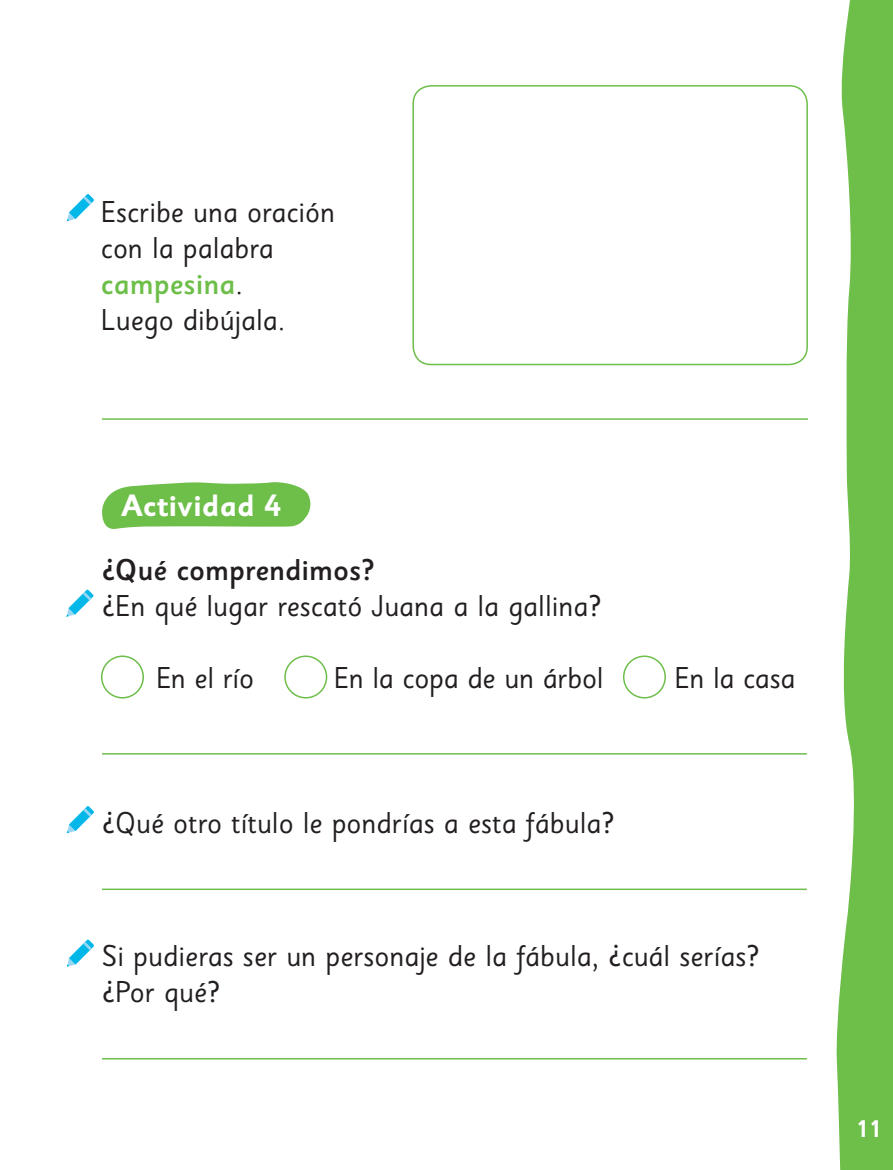
<style>
.page{position:relative;width:893px;height:1170px;background:#fff}
.page>*{position:absolute;margin:0;border:0;box-sizing:border-box;transform-origin:0 0}
.t1{font:700 30.75px "Sassoon Sans Std";color:#fff}
.t2{font:30px/36px "Sassoon Sans Std";color:#231f20}
.t3{font:500 30px "Sassoon Sans Std";color:#231f20}
.t4{font:700 24px "Sassoon Sans Std";color:#fff}
.s1{font-weight:500;color:#6ebe4a}
</style>
<div class="page">
<svg style="left:836px;top:0;width:57px;height:1169px;fill:#6ebe4a"></svg>
<div style="left:412px;top:85px;width:396px;height:280px;border:2px solid #6ebe4a;border-radius:18px"></div>
<hr style="left:102px;top:418px;width:706px;height:2px;background:#6ebe4a">
<svg style="left:102px;top:482px;width:209px;height:47px;background:#81c662"></svg>
<div style="left:101px;top:655px;width:43px;height:43px;border:2px solid #6ebe4a;border-radius:50%"></div>
<div style="left:284px;top:655px;width:43px;height:43px;border:2px solid #6ebe4a;border-radius:50%"></div>
<div style="left:623px;top:655px;width:43px;height:43px;border:2px solid #6ebe4a;border-radius:50%"></div>
<hr style="left:102px;top:753px;width:705px;height:1px;background:#6ebe4a">
<hr style="left:102px;top:888px;width:705px;height:2px;background:#6ebe4a">
<hr style="left:102px;top:1057px;width:705px;height:2px;background:#6ebe4a">
<svg style="left:67px;top:194px;width:27px;height:27px"></svg>
<svg style="left:66px;top:589px;width:28px;height:28px"></svg>
<svg style="left:67px;top:806px;width:27px;height:27px"></svg>
<svg style="left:67px;top:939px;width:27px;height:27px"></svg>
<p class="t2" style="left:101px;top:194px;width:236px">Escribe una oración con la palabra <span class="s1">campesina</span>.<br>Luego dibújala.</p>
<p class="t1" style="left:121px;top:486px;width:161px">Actividad 4</p>
<p class="t3" style="left:102px;top:551px;width:274px">¿Qué comprendimos?</p>
<p class="t2" style="left:102px;top:588px;width:501px">¿En qué lugar rescató Juana a la gallina?</p>
<p class="t2" style="left:156px;top:660px;width:100px">En el río</p>
<p class="t2" style="left:334px;top:660px;width:271px">En la copa de un árbol</p>
<p class="t2" style="left:674px;top:660px;width:123px">En la casa</p>
<p class="t2" style="left:102px;top:804px;width:514px">¿Qué otro título le pondrías a esta fábula?</p>
<p class="t2" style="left:102px;top:938px;width:659px">Si pudieras ser un personaje de la fábula, ¿cuál serías? ¿Por qué?</p>
<p class="t4" style="left:856px;top:1113px;width:28px">11</p>
</div>
